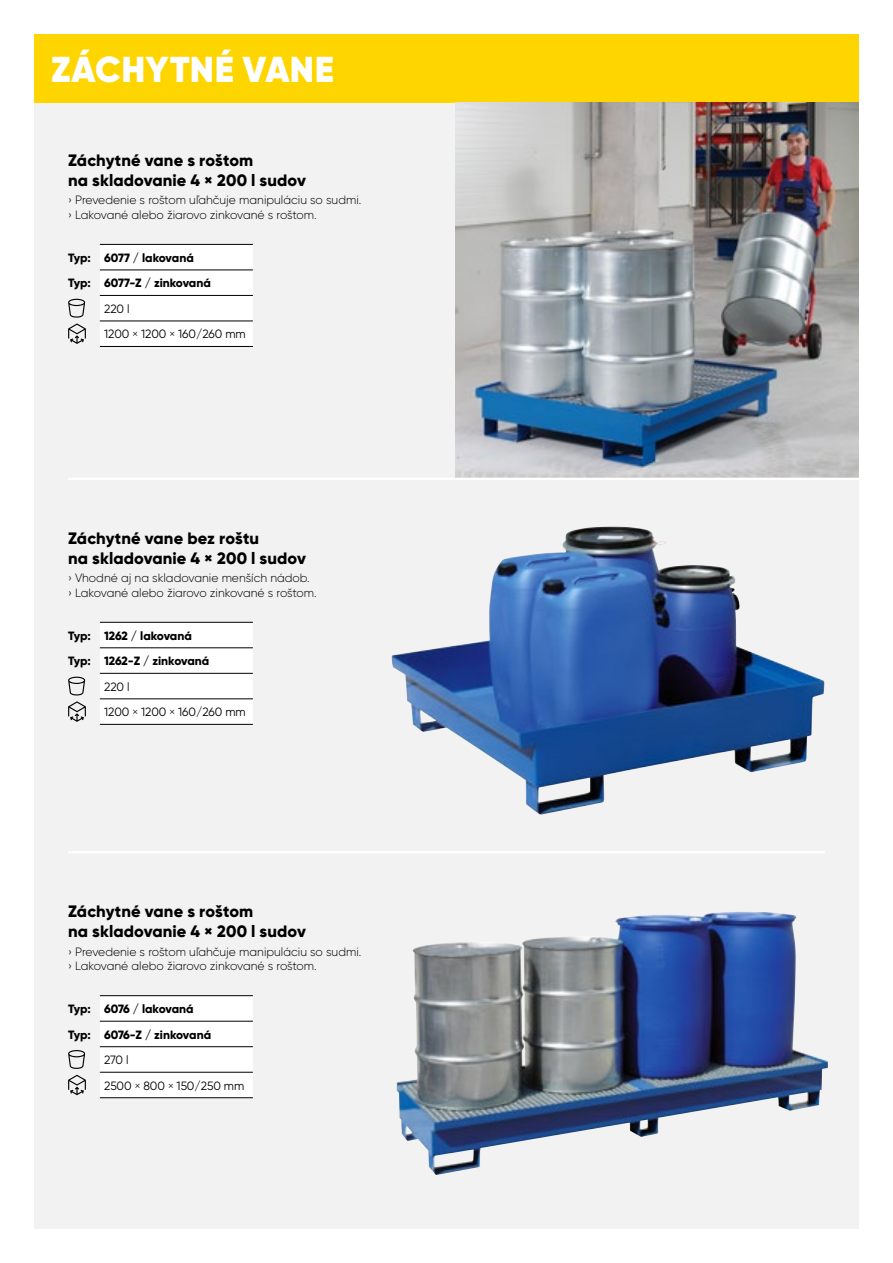
<style>
.page{position:relative;width:893px;height:1263px;background:#fff}
.page>*{position:absolute;margin:0;border:0;box-sizing:border-box;transform-origin:0 0}
.t1{font:900 36px "Gilroy";letter-spacing:.005em;color:#fff}
.t2{font:800 16.5px/19.8px "Gilroy";letter-spacing:.005em;color:#000}
.t3{font:300 12px/14.4px "Gilroy";color:#000}
.t4{font:800 12px/25.5px "Gilroy";color:#000}
.t5{font:12px/25.5px "Gilroy";color:#000}
.s1{font-weight:300}
</style>
<div class="page">
<div style="left:34px;top:102px;width:825px;height:1127px;background:#f2f2f2"></div>
<div style="left:34px;top:34px;width:825px;height:68px;background:#ffd500"></div>
<div style="left:100px;top:245px;width:153px;height:100px;background:#fff"></div>
<hr style="left:100px;top:244px;width:153px;height:1px;background:#000">
<hr style="left:100px;top:270px;width:153px;height:1px;background:#000">
<hr style="left:100px;top:295px;width:153px;height:1px;background:#000">
<hr style="left:100px;top:321px;width:153px;height:1px;background:#000">
<hr style="left:100px;top:346px;width:153px;height:1px;background:#000">
<svg style="left:68px;top:299px;width:18px;height:45px"></svg>
<div style="left:100px;top:996px;width:153px;height:101px;background:#fff"></div>
<hr style="left:100px;top:995px;width:153px;height:1px;background:#000">
<hr style="left:100px;top:1021px;width:153px;height:1px;background:#000">
<hr style="left:100px;top:1046px;width:153px;height:1px;background:#000">
<hr style="left:100px;top:1072px;width:153px;height:1px;background:#000">
<hr style="left:100px;top:1097px;width:153px;height:1px;background:#000">
<svg style="left:68px;top:1050px;width:17px;height:19px"></svg>
<svg style="left:68px;top:1075px;width:18px;height:20px"></svg>
<div style="left:100px;top:623px;width:153px;height:101px;background:#fff"></div>
<hr style="left:100px;top:622px;width:153px;height:1px;background:#000">
<hr style="left:100px;top:647px;width:153px;height:1px;background:#000">
<hr style="left:100px;top:673px;width:153px;height:1px;background:#000">
<hr style="left:100px;top:698px;width:153px;height:1px;background:#000">
<hr style="left:100px;top:724px;width:153px;height:1px;background:#000">
<svg style="left:68px;top:677px;width:17px;height:18px"></svg>
<svg style="left:68px;top:701px;width:18px;height:21px"></svg>
<hr style="left:68px;top:851px;width:757px;height:2px;background:#fff">
<img style="left:455px;top:102px;width:404px;height:376px">
<img style="left:397px;top:911px;width:431px;height:264px">
<hr style="left:68px;top:478px;width:791px;height:2px;background:#fff">
<img style="left:392px;top:527px;width:432px;height:287px">
<h1 class="t1" style="left:51px;top:46px;width:284px">ZÁCHYTNÉ VANE</h1>
<h2 class="t2" style="left:68px;top:150px;width:239px">Záchytné vane s roštom<br>na skladovanie 4 × 200 l sudov</h2>
<p class="t3" style="left:68px;top:193px;width:295px">› Prevedenie s roštom uľahčuje manipuláciu so sudmi. › Lakované alebo žiarovo zinkované s roštom.</p>
<p class="t4" style="left:68px;top:245px;width:144px">Typ: 6077 / lakovaná<br>Typ: 6077-Z / zinkovaná</p>
<p class="t5" style="left:104px;top:296px;width:143px">220 l<br>1200 <span class="s1">×</span> 1200 <span class="s1">×</span> 160/260 mm</p>
<h2 class="t2" style="left:68px;top:528px;width:239px">Záchytné vane bez roštu<br>na skladovanie 4 × 200 l sudov</h2>
<p class="t3" style="left:68px;top:571px;width:250px">› Vhodné aj na skladovanie menších nádob.<br>› Lakované alebo žiarovo zinkované s roštom.</p>
<p class="t4" style="left:68px;top:623px;width:143px">Typ: 1262 / lakovaná<br>Typ: 1262-Z / zinkovaná</p>
<p class="t5" style="left:104px;top:674px;width:143px">220 l<br>1200 <span class="s1">×</span> 1200 <span class="s1">×</span> 160/260 mm</p>
<h2 class="t2" style="left:68px;top:901px;width:239px">Záchytné vane s roštom<br>na skladovanie 4 × 200 l sudov</h2>
<p class="t3" style="left:68px;top:944px;width:295px">› Prevedenie s roštom uľahčuje manipuláciu so sudmi. › Lakované alebo žiarovo zinkované s roštom.</p>
<p class="t4" style="left:68px;top:996px;width:145px">Typ: 6076 / lakovaná<br>Typ: 6076-Z / zinkovaná</p>
<p class="t5" style="left:104px;top:1047px;width:142px">270 l<br>2500 <span class="s1">×</span> 800 <span class="s1">×</span> 150/250 mm</p>
</div>
